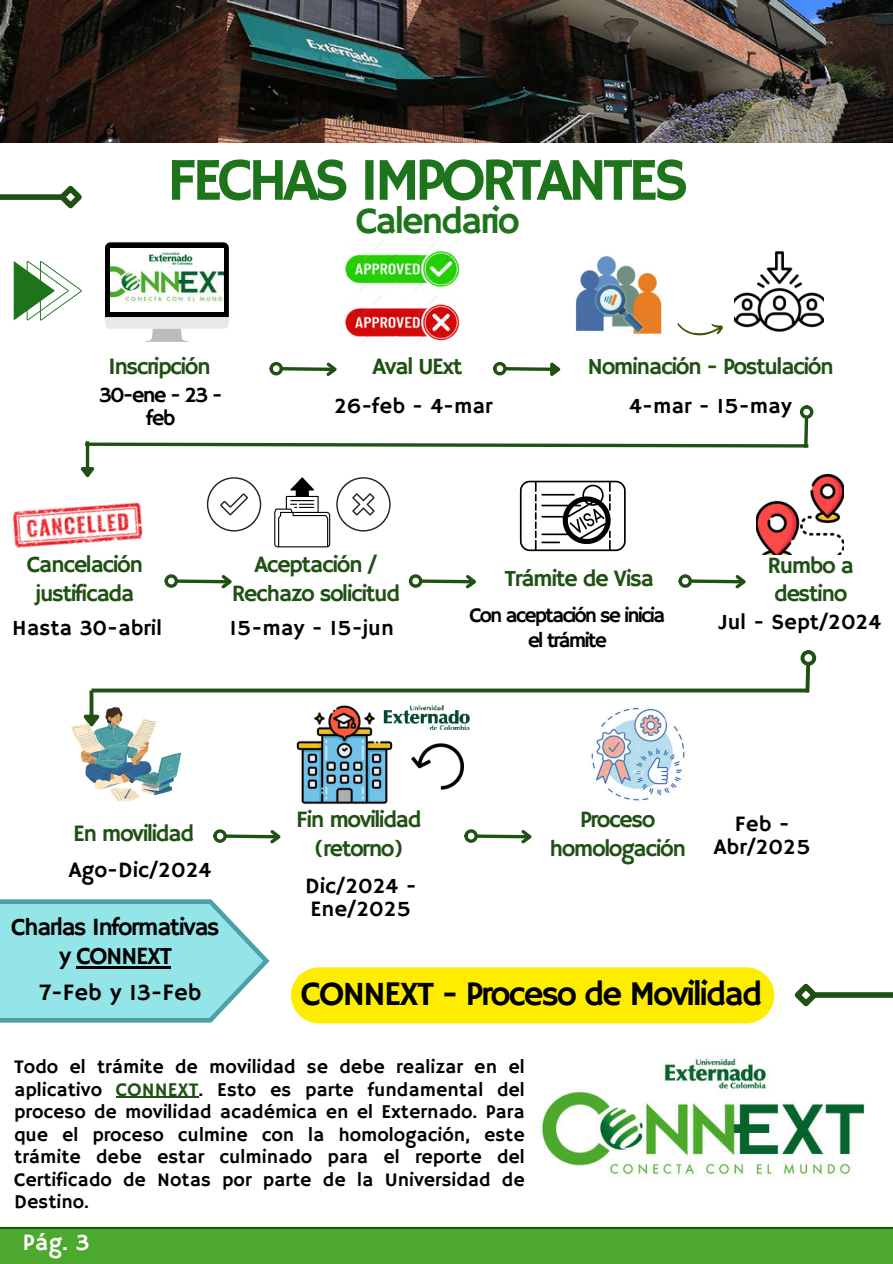
<style>
.page{position:relative;width:893px;height:1264px;background:#fff}
.page>*{position:absolute;margin:0;border:0;box-sizing:border-box;transform-origin:0 0}
.t1{font:60.9px "Hammersmith One";letter-spacing:-.085em;color:#1d741b}
.t2{font:37.65px "Hammersmith One";letter-spacing:-.06em;color:#1d741b}
.t3{font:34.5px "Hammersmith One";letter-spacing:-.06em;color:#000}
.t4{font:24.75px/29.2px "Hammersmith One";letter-spacing:-.06em;color:#000;text-align:center}
.t5{font:23.55px "Hammersmith One";color:#fff}
.t6{font:23.4px/28.2px "Hammersmith One";letter-spacing:-.06em;color:#1f5014;text-align:center}
.t7{font:23.4px "Hammersmith One";color:#000}
.t8{font:21.9px/23.7px "Hammersmith One";color:#000}
.t9{font:21.9px/23.7px "Hammersmith One";letter-spacing:-.085em;color:#000;text-align:center}
.t10{font:21px/24.8px "Hammersmith One";letter-spacing:-.09em;color:#000;text-align:center}
.t11{font:19.5px/22.5px "Hammersmith One";color:#000;text-align:justify}
.s1{color:#1f5014}
</style>
<div class="page">
<img style="left:0;top:0;width:892px;height:142px">
<div style="left:0;top:194px;width:63px;height:6px;background:#1f5014"></div>
<svg style="left:54px;top:185px;width:28px;height:24px"></svg>
<svg style="left:105px;top:242px;width:124px;height:100px"></svg>
<img style="left:110px;top:248px;width:113px;height:64px">
<div style="left:269px;top:362px;width:14px;height:13px;border:3px solid #1f5014;border-radius:50%"></div>
<svg style="left:279px;top:362px;width:58px;height:14px"></svg>
<img style="left:345px;top:241px;width:114px;height:104px">
<div style="left:493px;top:362px;width:13px;height:13px;border:3px solid #1f5014;border-radius:50%"></div>
<svg style="left:502px;top:362px;width:59px;height:14px"></svg>
<img style="left:575px;top:256px;width:87px;height:78px">
<img style="left:734px;top:251px;width:89px;height:81px">
<svg style="left:677px;top:323px;width:46px;height:13px"></svg>
<div style="left:799px;top:405px;width:14px;height:14px;border:3px solid #1f5014;border-radius:50%"></div>
<svg style="left:85px;top:414px;width:726px;height:37px"></svg>
<hr style="left:86px;top:441px;width:3px;height:27px;background:#1f5014">
<svg style="left:81px;top:464px;width:13px;height:4px"></svg>
<img style="left:12px;top:468px;width:131px;height:80px">
<div style="left:164px;top:574px;width:14px;height:14px;border:3px solid #1f5014;border-radius:50%"></div>
<svg style="left:174px;top:575px;width:58px;height:14px"></svg>
<svg style="left:207px;top:477px;width:54px;height:54px"></svg>
<svg style="left:336px;top:477px;width:54px;height:54px"></svg>
<svg style="left:274px;top:477px;width:56px;height:70px"></svg>
<svg style="left:520px;top:480px;width:105px;height:71px"></svg>
<div style="left:409px;top:574px;width:13px;height:14px;border:3px solid #1f5014;border-radius:50%"></div>
<svg style="left:418px;top:574px;width:58px;height:15px"></svg>
<svg style="left:803px;top:660px;width:9px;height:33px"></svg>
<div style="left:800px;top:650px;width:16px;height:16px;border:4px solid #1f5014;border-radius:50%"></div>
<svg style="left:91px;top:688px;width:717px;height:4px;background:#3d6734"></svg>
<svg style="left:89px;top:690px;width:4px;height:17px"></svg>
<img style="left:757px;top:474px;width:86px;height:80px">
<svg style="left:71px;top:707px;width:110px;height:94px"></svg>
<img style="left:296px;top:705px;width:97px;height:99px">
<img style="left:384px;top:705px;width:86px;height:37px">
<img style="left:411px;top:741px;width:52px;height:49px">
<div style="left:213px;top:829px;width:14px;height:13px;border:3px solid #1f5014;border-radius:50%"></div>
<svg style="left:222px;top:829px;width:59px;height:15px"></svg>
<img style="left:589px;top:709px;width:96px;height:93px">
<svg style="left:0;top:899px;width:269px;height:123px;background:#99e1e4"></svg>
<div style="left:813px;top:992px;width:79px;height:5px;background:#1f5014"></div>
<svg style="left:794px;top:983px;width:28px;height:24px"></svg>
<div style="left:678px;top:574px;width:14px;height:14px;border:3px solid #1f5014;border-radius:50%"></div>
<svg style="left:687px;top:574px;width:59px;height:15px"></svg>
<div style="left:464px;top:829px;width:14px;height:13px;border:3px solid #1f5014;border-radius:50%"></div>
<svg style="left:473px;top:829px;width:59px;height:15px"></svg>
<svg style="left:14px;top:261px;width:68px;height:59px"></svg>
<div style="left:0;top:1226px;width:892px;height:37px;background:#1f5014"></div>
<div style="left:0;top:1229px;width:892px;height:34px;background:#4da82e"></div>
<img style="left:542px;top:1056px;width:323px;height:122px">
<hr style="left:76px;top:966px;width:95px;height:2px;background:#000">
<div style="left:291px;top:967px;width:483px;height:56px;background:#ffed00;border-radius:28px"></div>
<hr style="left:116px;top:1096px;width:83px;height:2px;background:#1f5014">
<h1 class="t1" style="left:167px;top:145px;width:523px">FECHAS IMPORTANTES</h1>
<p class="t6" style="left:108px;top:353px;width:104px">Inscripción</p>
<p class="t9" style="left:99px;top:384px;width:125px">30-ene - 23 - feb</p>
<h2 class="t2" style="left:355px;top:199px;width:165px">Calendario</h2>
<p class="t6" style="left:372px;top:353px;width:92px">Aval UExt</p>
<p class="t6" style="left:587px;top:353px;width:248px">Nominación - Postulación</p>
<p class="t8" style="left:334px;top:395px;width:160px">26-feb - 4-mar</p>
<p class="t8" style="left:629px;top:395px;width:164px">4-mar - 15-may</p>
<p class="t6" style="left:27px;top:552px;width:118px">Cancelación justificada</p>
<p class="t6" style="left:232px;top:552px;width:170px">Aceptación /<br>Rechazo solicitud</p>
<p class="t6" style="left:767px;top:553px;width:88px;line-height:27px;text-align:left">Rumbo a destino</p>
<p class="t6" style="left:504px;top:566px;width:151px">Trámite de Visa</p>
<p class="t10" style="left:469px;top:604px;width:197px">Con aceptación se inicia el trámite</p>
<p class="t8" style="left:12px;top:617px;width:151px">Hasta 30-abril</p>
<p class="t8" style="left:229px;top:617px;width:166px">15-may - 15-jun</p>
<p class="t8" style="left:718px;top:610px;width:164px">Jul - Sept/2024</p>
<p class="t6" style="left:73px;top:821px;width:122px">En movilidad</p>
<p class="t8" style="left:69px;top:859px;width:144px">Ago-Dic/2024</p>
<p class="t4" style="left:11px;top:913px;width:210px">Charlas Informativas y CONNEXT</p>
<p class="t7" style="left:39px;top:979px;width:163px">7-Feb y 13-Feb</p>
<p class="t6" style="left:296px;top:806px;width:127px">Fin movilidad (retorno)</p>
<p class="t6" style="left:549px;top:806px;width:138px">Proceso homologación</p>
<p class="t8" style="left:305px;top:874px;width:113px">Dic/2024 -<br>Ene/2025</p>
<p class="t8" style="left:713px;top:812px;width:98px;text-align:center">Feb -<br>Abr/2025</p>
<h3 class="t3" style="left:301px;top:973px;width:462px">CONNEXT - Proceso de Movilidad</h3>
<p class="t11" style="left:14px;top:1056px;width:512px">Todo el trámite de movilidad se debe realizar en el aplicativo <span class="s1">CONNEXT</span>. Esto es parte fundamental del proceso de movilidad académica en el Externado. Para que el proceso culmine con la homologación, este trámite debe estar culminado para el reporte del Certificado de Notas por parte de la Universidad de Destino.</p>
<p class="t5" style="left:15px;top:1223px;width:68px">Pág. 3</p>
<p class="t5" style="left:23px;top:1228px;width:68px">Pág. 3</p>
</div>
